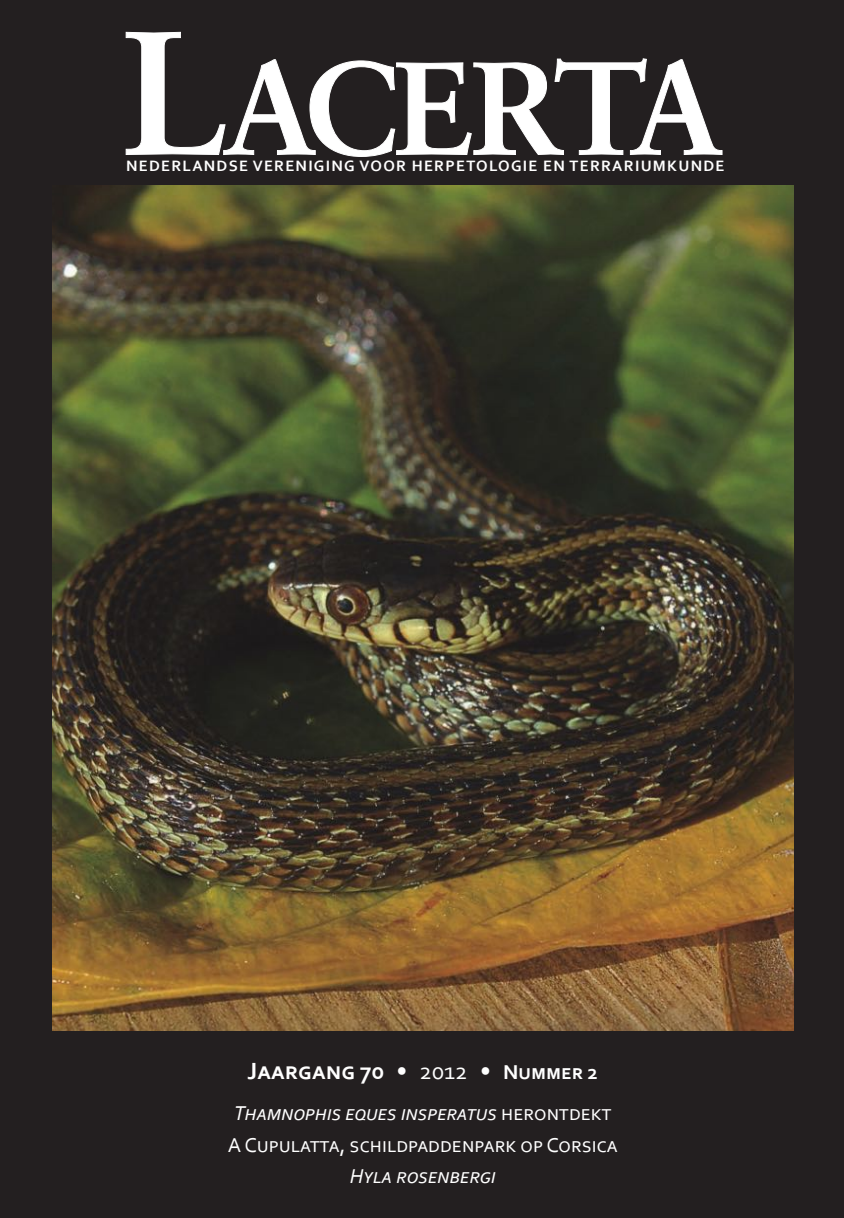
<style>
.page{position:relative;width:844px;height:1218px;background:#fff}
.page>*{position:absolute;margin:0;border:0;box-sizing:border-box;transform-origin:0 0}
.t1{font:700 175px "Sabon LT Std";color:#fff}
.t2{font:700 131.25px "Sabon LT Std";letter-spacing:-.095em;color:#fff}
.t3{font:700 24.5px "Corbel";color:#fff}
.t4{font:21px/31.5px "Corbel";color:#fff}
.t5{font:italic 21px "Corbel";color:#fff}
.t6{font:700 15.75px "Corbel";letter-spacing:.08em;color:#fff}
.s1{font-weight:400}
.s2{font-size:21px}
.s3{font-style:italic}
</style>
<div class="page">
<img style="left:52px;top:185px;width:742px;height:846px">
<div style="left:0;top:171px;width:52px;height:1047px;background:#231f20"></div>
<div style="left:0;top:0;width:844px;height:185px;background:#231f20"></div>
<div style="left:794px;top:171px;width:50px;height:1047px;background:#231f20"></div>
<div style="left:0;top:1031px;width:844px;height:187px;background:#231f20"></div>
<svg style="left:125px;top:31px;width:598px;height:126px"></svg>
<h1 class="t1" style="left:122px;top:-15px;width:108px">L</h1>
<p class="t6" style="left:126px;top:156px;width:600px">NEDERLANDSE VERENIGING VOOR HERPETOLOGIE EN TERRARIUMKUNDE</p>
<h2 class="t2" style="left:222px;top:27px;width:503px">ACERTA</h2>
<p class="t3" style="left:248px;top:1055px;width:352px">Jaargang 70 <span class="s1">• 2012 •</span> <span class="s2">Nummer 2</span></p>
<p class="t4" style="left:228px;top:1097px;width:391px"><span class="s3">Thamnophis eques insperatus</span> herontdekt<br>A Cupulatta, schildpaddenpark op Corsica</p>
<p class="t5" style="left:350px;top:1163px;width:148px">Hyla rosenbergi</p>
</div>
